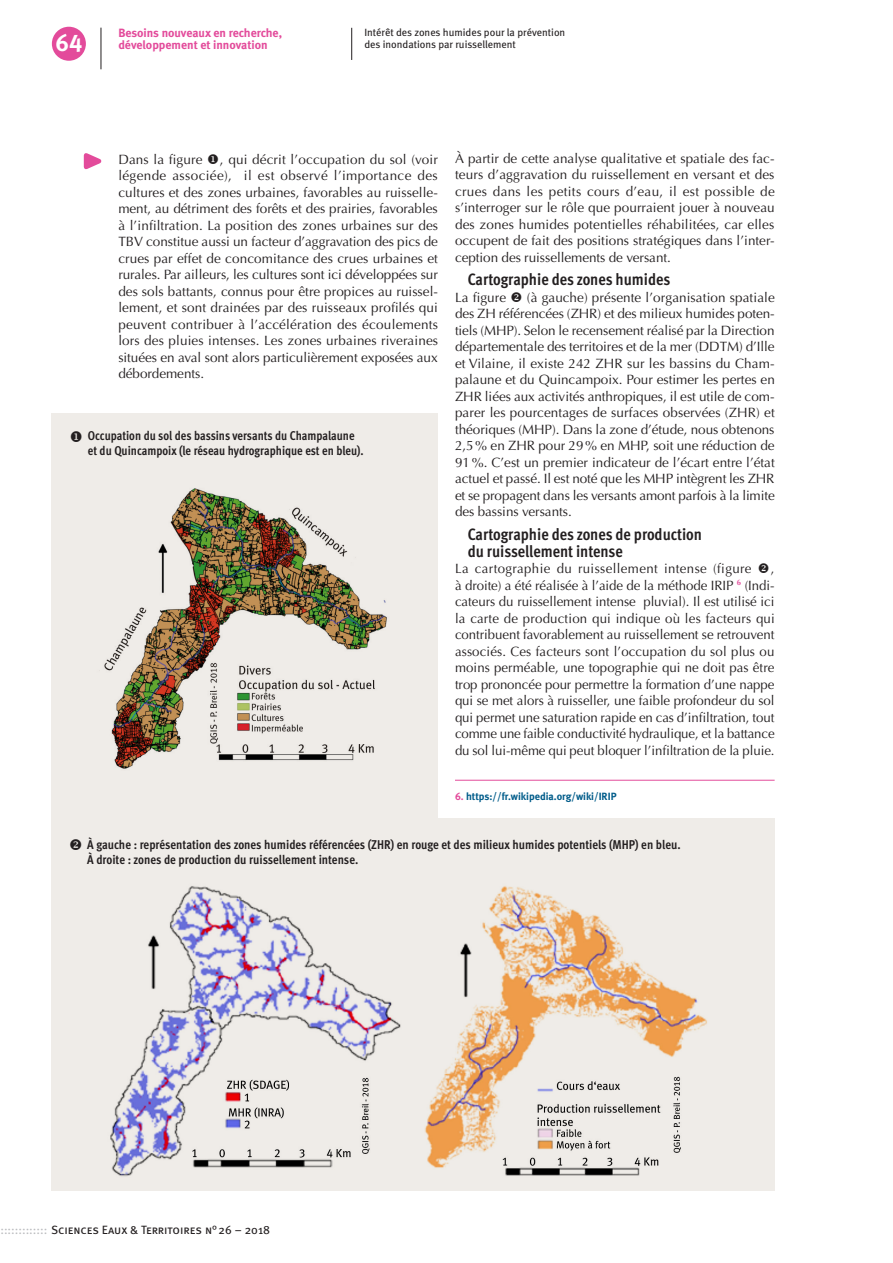
<style>
.page{position:relative;width:893px;height:1263px;background:#fff}
.page>*{position:absolute;margin:0;border:0;box-sizing:border-box;transform-origin:0 0}
.t1{font:24px "Meta Bold Caps Expert";color:#fff}
.t2{font:700 16.5px/17px "Meta Cond OT";color:#231f20}
.t3{font:13.5px/16.5px "Optima";letter-spacing:-.005em;color:#231f20;text-align:justify}
.titre_figure{font:700 12.75px/15px "Meta Cond OT";color:#231f20}
.t4{font:700 12px "Meta";color:#e34b9b}
.t5{font:12px "Meta Book Caps";color:#231f20}
.roulette_article{font:10.5px/12px "Meta Book LF";color:#231f20}
.coordonnées{font:10.5px "Meta Bold LF";color:#005c8a}
.s1{color:#e34b9b}
.s2{color:#bcbdc0}
</style>
<div class="page">
<div style="left:51px;top:819px;width:724px;height:372px;background:#efece8"></div>
<hr style="left:351px;top:28px;width:1px;height:32px;background:#231f20">
<div style="left:51px;top:413px;width:387px;height:413px;background:#efece8"></div>
<hr style="left:455px;top:780px;width:320px;height:1px;background:#e34b9b">
<svg style="left:83px;top:153px;width:19px;height:17px"></svg>
<img style="left:104px;top:488px;width:283px;height:281px">
<img style="left:110px;top:886px;width:597px;height:291px">
<div style="left:52px;top:27px;width:34px;height:34px;background:#e34b9b;border-radius:50%"></div>
<hr style="left:101px;top:28px;width:1px;height:41px;background:#231f20">
<p class="t4" style="left:118px;top:25px;width:165px">Besoins nouveaux en recherche,</p>
<h1 class="t1" style="left:56px;top:28px;width:28px">64</h1>
<p class="t4" style="left:118px;top:37px;width:151px">développement et innovation</p>
<p class="roulette_article" style="left:364px;top:26px;width:202px">Intérêt des zones humides pour la prévention des inondations par ruissellement</p>
<p class="t3" style="left:118px;top:151px;width:321px">Dans la figure ◆, qui décrit l’occupation du sol (voir légende associée), il est observé l’importance des cultures et des zones urbaines, favorables au ruisselle&shy;ment, au détriment des forêts et des prairies, favorables à l’infiltration. La position des zones urbaines sur des TBV constitue aussi un facteur d’aggravation des pics de crues par effet de concomitance des crues urbaines et rurales. Par ailleurs, les cultures sont ici développées sur des sols battants, connus pour être propices au ruissel&shy;lement, et sont drainées par des ruisseaux profilés qui peuvent contribuer à l’accélération des écoulements lors des pluies intenses. Les zones urbaines riveraines situées en aval sont alors particulièrement exposées aux débordements.</p>
<p class="titre_figure" style="left:88px;top:429px;width:277px;text-indent:-18px">◆ Occupation du sol des bassins versants du Champalaune et du Quincampoix (le réseau hydrographique est en bleu).</p>
<p class="t3" style="left:455px;top:150px;width:321px">À partir de cette analyse qualitative et spatiale des fac&shy;teurs d’aggravation du ruissellement en versant et des crues dans les petits cours d’eau, il est possible de s’interroger sur le rôle que pourraient jouer à nouveau des zones humides potentielles réhabilitées, car elles occupent de fait des positions stratégiques dans l’inter&shy;ception des ruissellements de versant.</p>
<h2 class="t2" style="left:468px;top:272px;width:204px">Cartographie des zones humides</h2>
<p class="t3" style="left:455px;top:289px;width:321px">La figure ❖ (à gauche) présente l’organisation spatiale des ZH référencées (ZHR) et des milieux humides poten&shy;tiels (MHP). Selon le recensement réalisé par la Direction départementale des territoires et de la mer (DDTM) d’Ille et Vilaine, il existe 242 ZHR sur les bassins du Cham&shy;palaune et du Quincampoix. Pour estimer les pertes en ZHR liées aux activités anthropiques, il est utile de com&shy;parer les pourcentages de surfaces observées (ZHR) et théoriques (MHP). Dans la zone d’étude, nous obtenons 2,5% en ZHR pour 29% en MHP, soit une réduction de 91%. C’est un premier indicateur de l’écart entre l’état actuel et passé. Il est noté que les MHP intègrent les ZHR et se propagent dans les versants amont parfois à la limite des bassins versants.</p>
<h2 class="t2" style="left:468px;top:526px;width:236px">Cartographie des zones de production du ruissellement intense</h2>
<p class="t3" style="left:455px;top:561px;width:321px">La cartographie du ruissellement intense (figure ❖, à droite) a été réalisée à l’aide de la méthode IRIP <sup>6</sup> (Indi&shy;cateurs du ruissellement intense pluvial). Il est utilisé ici la carte de production qui indique où les facteurs qui contribuent favorablement au ruissellement se retrouvent associés. Ces facteurs sont l’occupation du sol plus ou moins perméable, une topographie qui ne doit pas être trop prononcée pour permettre la formation d’une nappe qui se met alors à ruisseller, une faible profondeur du sol qui permet une saturation rapide en cas d’infiltration, tout comme une faible conductivité hydraulique, et la battance du sol lui-même qui peut bloquer l’infiltration de la pluie.</p>
<p class="coordonnées" style="left:455px;top:790px;width:163px"><span class="s1">6.</span> https://fr.wikipedia.org/wiki/IRIP</p>
<p class="titre_figure" style="left:87px;top:837px;width:595px;text-indent:-18px">❖ À gauche : représentation des zones humides référencées (ZHR) en rouge et des milieux humides potentiels (MHP) en bleu.<br>À droite : zones de production du ruissellement intense.</p>
<p class="t5" style="left:0;top:1223px;width:271px"><span class="s2">:::::::::::::</span> Sciences Eaux &amp; Territoires n°26 – 2018</p>
</div>
